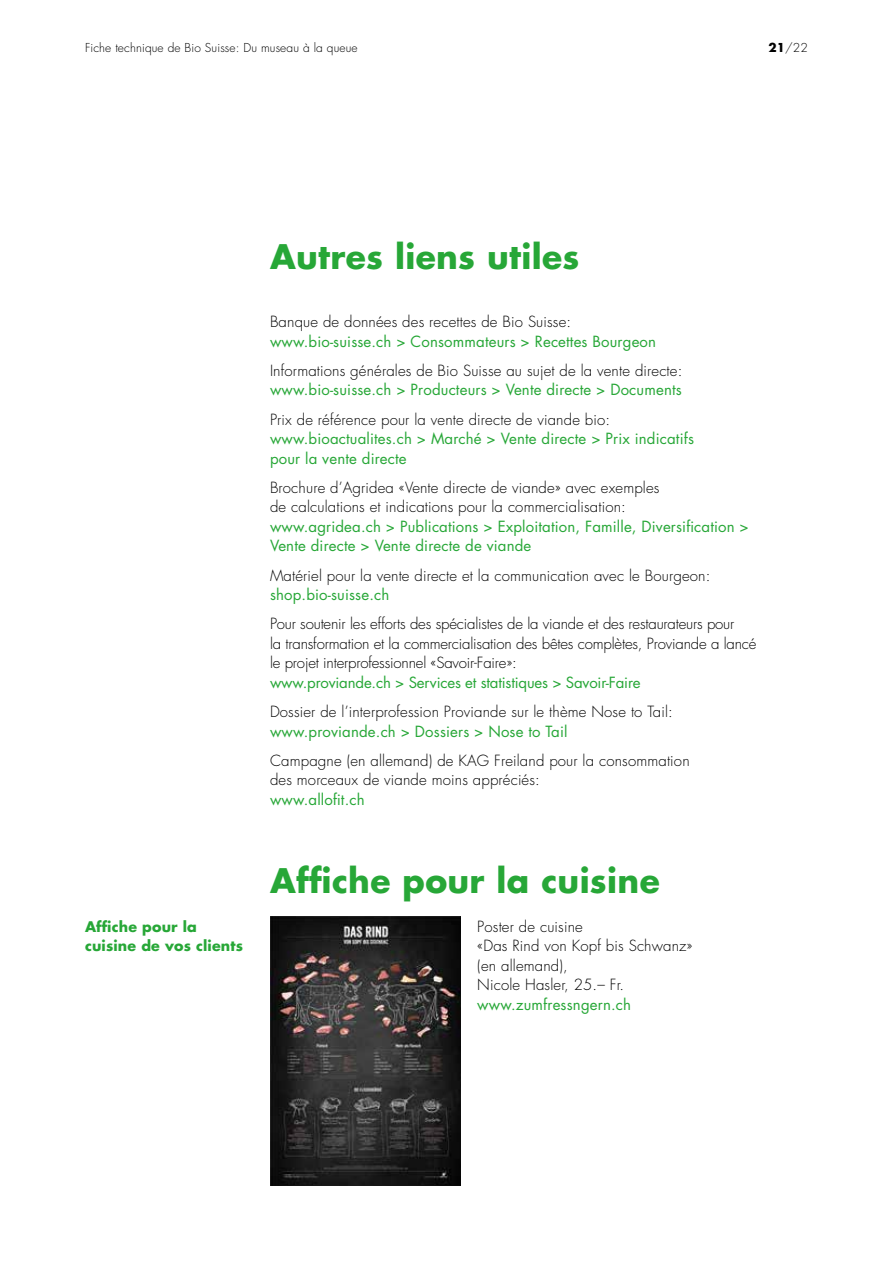
<style>
.page{position:relative;width:893px;height:1263px;background:#fff}
.page>*{position:absolute;margin:0;border:0;box-sizing:border-box;transform-origin:0 0}
.t1{font:700 33px "Futura Std";letter-spacing:.01em;color:#27a737}
.t2{font:300 15px/19.5px "Futura Std";letter-spacing:.01em;color:#000}
.t3{font:15px/19.5px "Futura Std";letter-spacing:.01em;color:#27a737}
.t4{font:300 15px/19.5px "Futura Std";letter-spacing:-.01em;color:#000}
.t5{font:15px "Futura Std";letter-spacing:-.01em;color:#27a737}
.t6{font:700 14.25px/19.5px "Futura Std";letter-spacing:.01em;color:#27a737}
.t7{font:300 12px "Futura Std";letter-spacing:.01em;color:#000}
.s1{font-weight:700}
</style>
<div class="page">
<img style="left:270px;top:916px;width:190px;height:269px">
<p class="t7" style="left:85px;top:41px;width:274px">Fiche technique de Bio Suisse: Du museau à la queue</p>
<p class="t7" style="left:768px;top:41px;width:41px"><span class="s1">21</span>/22</p>
<h1 class="t1" style="left:270px;top:234px;width:311px">Autres liens utiles</h1>
<p class="t6" style="left:85px;top:916px;width:160px">Affiche pour la cuisine de vos clients</p>
<p class="t2" style="left:270px;top:312px;width:303px">Banque de données des recettes de Bio Suisse:</p>
<p class="t3" style="left:270px;top:331px;width:388px">www.bio-suisse.ch &gt; Consommateurs &gt; Recettes Bourgeon</p>
<p class="t2" style="left:270px;top:361px;width:414px">Informations générales de Bio Suisse au sujet de la vente directe:</p>
<p class="t3" style="left:270px;top:380px;width:413px">www.bio-suisse.ch &gt; Producteurs &gt; Vente directe &gt; Documents</p>
<p class="t2" style="left:270px;top:410px;width:342px">Prix de référence pour la vente directe de viande bio:</p>
<p class="t3" style="left:270px;top:429px;width:425px">www.bioactualites.ch &gt; Marché &gt; Vente directe &gt; Prix indicatifs pour la vente directe</p>
<p class="t2" style="left:270px;top:478px;width:391px">Brochure d’Agridea «Vente directe de viande» avec exemples de calculations et indications pour la commercialisation:</p>
<p class="t3" style="left:270px;top:517px;width:480px">www.agridea.ch &gt; Publications &gt; Exploitation, Famille, Diversification &gt;<br>Vente directe &gt; Vente directe de viande</p>
<p class="t2" style="left:270px;top:566px;width:442px">Matériel pour la vente directe et la communication avec le Bourgeon:</p>
<p class="t3" style="left:270px;top:585px;width:121px">shop.bio-suisse.ch</p>
<p class="t4" style="left:270px;top:614px;width:488px">Pour soutenir les efforts des spécialistes de la viande et des restaurateurs pour<br>la transformation et la commercialisation des bêtes complètes, Proviande a lancé le projet interprofessionnel «Savoir-Faire»:</p>
<p class="t5" style="left:270px;top:673px;width:372px">www.proviande.ch &gt; Services et statistiques &gt; Savoir-Faire</p>
<p class="t2" style="left:270px;top:702px;width:404px">Dossier de l’interprofession Proviande sur le thème Nose to Tail:</p>
<p class="t3" style="left:270px;top:721px;width:299px">www.proviande.ch &gt; Dossiers &gt; Nose to Tail</p>
<p class="t2" style="left:270px;top:751px;width:421px">Campagne (en allemand) de KAG Freiland pour la consommation des morceaux de viande moins appréciés:</p>
<p class="t3" style="left:270px;top:790px;width:96px">www.allofit.ch</p>
<h1 class="t1" style="left:270px;top:858px;width:391px">Affiche pour la cuisine</h1>
<p class="t2" style="left:477px;top:917px;width:217px">Poster de cuisine<br>«Das Rind von Kopf bis Schwanz» (en allemand),<br>Nicole Hasler, 25.– Fr.</p>
<p class="t3" style="left:477px;top:994px;width:155px">www.zumfressngern.ch</p>
</div>
